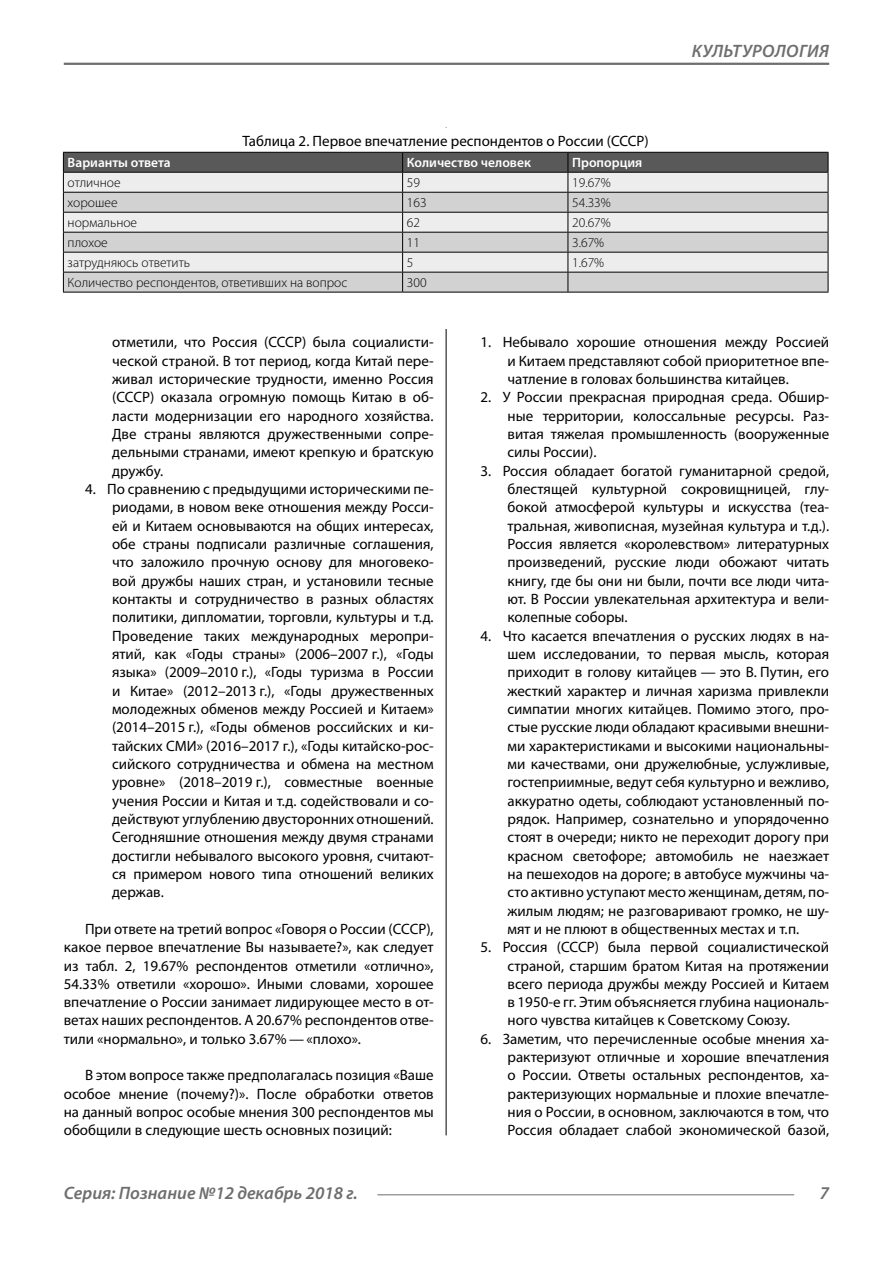
<style>
.page{position:relative;width:893px;height:1263px;background:#fff}
.page>*{position:absolute;margin:0;border:0;box-sizing:border-box;transform-origin:0 0}
.t1{font:italic 600 18px "Myriad Pro";color:#6e6e6e}
.Normal{font:15px/18.3px "Myriad Pro";color:#000;text-align:justify}
.podpis{font:15px "Myriad Pro";color:#000}
.Tab_content{font:300 13.5px "Myriad Pro";color:#000}
.Tab_header{font:600 13.5px "Myriad Pro";color:#fff}
</style>
<div class="page">
<hr style="left:446px;top:128px;width:1px;height:1007px;background:#000">
<div style="left:63px;top:128px;width:765px;height:201px;background:#fff"></div>
<hr style="left:63px;top:292px;width:340px;height:1px;background:#000">
<hr style="left:403px;top:292px;width:165px;height:1px;background:#000">
<hr style="left:568px;top:292px;width:260px;height:1px;background:#000">
<svg style="left:63px;top:152px;width:766px;height:140px;background:#c1c1c1"></svg>
<hr style="left:63px;top:172px;width:340px;height:1px;background:#000">
<hr style="left:403px;top:172px;width:165px;height:1px;background:#000">
<hr style="left:568px;top:172px;width:260px;height:1px;background:#000">
<hr style="left:64px;top:63px;width:765px;height:2px;background:#6e6e6e">
<hr style="left:377px;top:1194px;width:417px;height:1px;background:#6e6e6e">
<p class="podpis" style="left:243px;top:132px;width:408px">Таблица 2. Первое впечатление респондентов о России (СССР)</p>
<p class="Tab_header" style="left:68px;top:154px;width:105px">Варианты ответа</p>
<p class="Tab_header" style="left:407px;top:154px;width:126px">Количество человек</p>
<p class="Tab_header" style="left:572px;top:154px;width:72px">Пропорция</p>
<p class="Tab_content" style="left:68px;top:175px;width:54px">отличное</p>
<p class="Tab_content" style="left:407px;top:175px;width:15px">59</p>
<p class="Tab_content" style="left:572px;top:175px;width:40px">19.67%</p>
<p class="Tab_content" style="left:68px;top:195px;width:51px">хорошее</p>
<p class="Tab_content" style="left:407px;top:195px;width:21px">163</p>
<p class="Tab_content" style="left:572px;top:195px;width:40px">54.33%</p>
<p class="Tab_content" style="left:68px;top:215px;width:71px">нормальное</p>
<p class="Tab_content" style="left:407px;top:215px;width:15px">62</p>
<p class="Tab_content" style="left:572px;top:215px;width:40px">20.67%</p>
<p class="Tab_content" style="left:68px;top:235px;width:42px">плохое</p>
<p class="Tab_content" style="left:407px;top:235px;width:15px">11</p>
<p class="Tab_content" style="left:572px;top:235px;width:34px">3.67%</p>
<p class="Tab_content" style="left:68px;top:255px;width:124px">затрудняюсь ответить</p>
<p class="Tab_content" style="left:407px;top:255px;width:8px">5</p>
<p class="Tab_content" style="left:572px;top:255px;width:34px">1.67%</p>
<p class="Tab_content" style="left:68px;top:275px;width:281px">Количество респондентов, ответивших на вопрос</p>
<p class="Tab_content" style="left:407px;top:275px;width:21px">300</p>
<p class="t1" style="left:692px;top:39px;width:52px">Культурологи</p>
<p class="t1" style="left:819px;top:39px;width:11px">я</p>
<p class="Normal" style="left:112px;top:333px;width:323px">отметили, что Россия (СССР) была социалисти&shy;ческой страной. В тот период, когда Китай пере&shy;живал исторические трудности, именно Россия (СССР) оказала огромную помощь Китаю в об&shy;ласти модернизации его народного хозяйства.<br>Две страны являются дружественными сопре&shy;дельными странами, имеют крепкую и братскую дружбу.</p>
<p class="Normal" style="left:112px;top:480px;width:323px;text-indent:-27px">4. По сравнению с предыдущими историческими пе&shy;риодами, в новом веке отношения между Росси&shy;ей и Китаем основываются на общих интересах, обе страны подписали различные соглашения, что заложило прочную основу для многовеко&shy;вой дружбы наших стран, и установили тесные контакты и сотрудничество в разных областях политики, дипломатии, торговли, культуры и т.д.<br>Проведение таких международных меропри&shy;ятий, как «Годы страны» (2006–2007 г.), «Годы языка» (2009–2010 г.), «Годы туризма в России и Китае» (2012–2013 г.), «Годы дружественных молодежных обменов между Россией и Китаем» (2014–2015 г.), «Годы обменов российских и ки&shy;тайских СМИ» (2016–2017 г.), «Годы китайско-рос&shy;сийского сотрудничества и обмена на местном уровне» (2018–2019 г.), совместные военные учения России и Китая и т.д. содействовали и со&shy;действуют углублению двусторонних отношений.<br>Сегодняшние отношения между двумя странами достигли небывалого высокого уровня, считают&shy;ся примером нового типа отношений великих держав.</p>
<p class="Normal" style="left:64px;top:919px;width:371px;text-indent:21px">При ответе на третий вопрос «Говоря о России (СССР), какое первое впечатление Вы называете?», как следует из табл. 2, 19.67% респондентов отметили «отлично», 54.33% ответили «хорошо». Иными словами, хорошее впечатление о России занимает лидирующее место в от&shy;ветах наших респондентов. А 20.67% респондентов отве&shy;тили «нормально», и только 3.67% — «плохо».</p>
<p class="Normal" style="left:64px;top:1066px;width:371px;text-indent:21px">В этом вопросе также предполагалась позиция «Ваше особое мнение (почему?)». После обработки ответов на данный вопрос особые мнения 300 респондентов мы обобщили в следующие шесть основных позиций:</p>
<p class="Normal" style="left:507px;top:333px;width:323px;text-indent:-27px">1. Небывало хорошие отношения между Россией и Китаем представляют собой приоритетное впе&shy;чатление в головах большинства китайцев.</p>
<p class="Normal" style="left:507px;top:388px;width:323px;text-indent:-27px">2. У России прекрасная природная среда. Обшир&shy;ные территории, колоссальные ресурсы. Раз&shy;витая тяжелая промышленность (вооруженные силы России).</p>
<p class="Normal" style="left:507px;top:461px;width:323px;text-indent:-27px">3. Россия обладает богатой гуманитарной средой, блестящей культурной сокровищницей, глу&shy;бокой атмосферой культуры и искусства (теа&shy;тральная, живописная, музейная культура и т.д.).<br>Россия является «королевством» литературных произведений, русские люди обожают читать книгу, где бы они ни были, почти все люди чита&shy;ют. В России увлекательная архитектура и вели&shy;колепные соборы.</p>
<p class="Normal" style="left:507px;top:626px;width:323px;text-indent:-27px">4. Что касается впечатления о русских людях в на&shy;шем исследовании, то первая мысль, которая приходит в голову китайцев — это В. Путин, его жесткий характер и личная харизма привлекли симпатии многих китайцев. Помимо этого, про&shy;стые русские люди обладают красивыми внешни&shy;ми характеристиками и высокими национальны&shy;ми качествами, они дружелюбные, услужливые, гостеприимные, ведут себя культурно и вежливо, аккуратно одеты, соблюдают установленный по&shy;рядок. Например, сознательно и упорядоченно стоят в очереди; никто не переходит дорогу при красном светофоре; автомобиль не наезжает на пешеходов на дороге; в автобусе мужчины ча&shy;сто активно уступают место женщинам, детям, по&shy;жилым людям; не разговаривают громко, не шу&shy;мят и не плюют в общественных местах и т.п.</p>
<p class="Normal" style="left:507px;top:938px;width:323px;text-indent:-27px">5. Россия (СССР) была первой социалистической страной, старшим братом Китая на протяжении всего периода дружбы между Россией и Китаем в 1950-е гг. Этим объясняется глубина националь&shy;ного чувства китайцев к Советскому Союзу.</p>
<p class="Normal" style="left:507px;top:1029px;width:323px;text-indent:-27px">6. Заметим, что перечисленные особые мнения ха&shy;рактеризуют отличные и хорошие впечатления о России. Ответы остальных респондентов, ха&shy;рактеризующих нормальные и плохие впечатле&shy;ния о России, в основном, заключаются в том, что Россия обладает слабой экономической базой,</p>
<p class="t1" style="left:64px;top:1182px;width:295px">Серия: Познание №12 декабрь 2018 г.</p>
<p class="t1" style="left:820px;top:1182px;width:11px">7</p>
</div>
